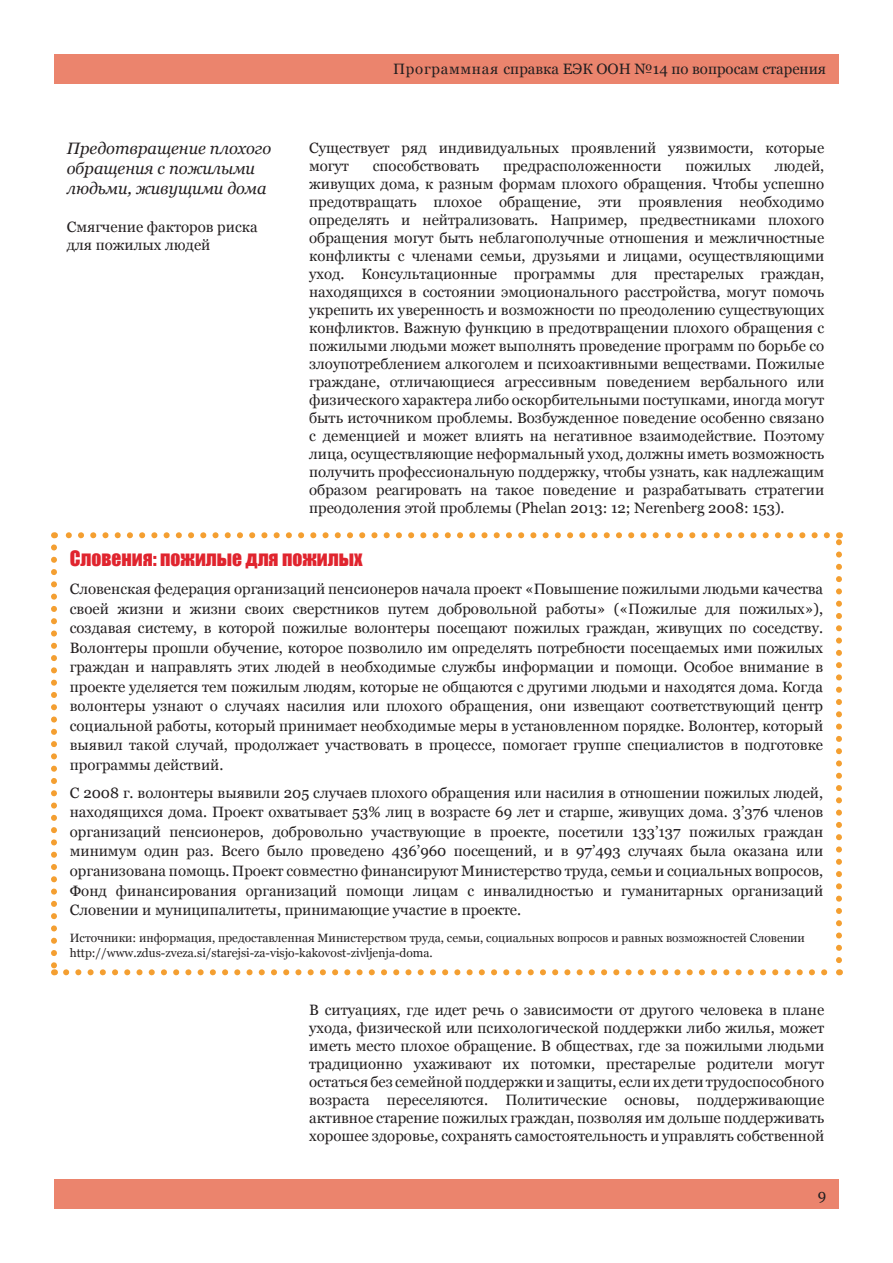
<style>
.page{position:relative;width:893px;height:1263px;background:#fff}
.page>*{position:absolute;margin:0;border:0;box-sizing:border-box;transform-origin:0 0}
.Red_title{font:19.5px "Impact";color:#e0242e}
.Georgia_11_italic{font:italic 16.5px/19.8px "Georgia";color:#231f20}
.Georgia_10_regular{font:15px/18px "Georgia";color:#231f20;text-align:justify}
.Georgia_11_italic-2{font:15px/18px "Georgia";color:#231f20}
.Georgia_10_regular-2{font:12px "Georgia";color:#231f20}
</style>
<div class="page">
<div style="left:54px;top:54px;width:785px;height:29px;background:#eb846d"></div>
<div style="left:54px;top:1180px;width:785px;height:29px;background:#eb846d"></div>
<svg style="left:66px;top:969px;width:762px;height:6px"></svg>
<svg style="left:51px;top:547px;width:6px;height:428px"></svg>
<svg style="left:836px;top:532px;width:6px;height:428px"></svg>
<svg style="left:54px;top:532px;width:773px;height:6px"></svg>
<p class="Georgia_10_regular" style="left:393px;top:60px;width:435px">Программная справка ЕЭК ООН №14 по вопросам старения</p>
<p class="Georgia_11_italic" style="left:67px;top:139px;width:206px">Предотвращение плохого обращения с пожилыми людьми, живущими дома</p>
<p class="Georgia_11_italic-2" style="left:67px;top:218px;width:192px">Смягчение факторов риска для пожилых людей</p>
<p class="Georgia_10_regular" style="left:309px;top:139px;width:517px">Существует ряд индивидуальных проявлений уязвимости, которые могут</p>
<p class="Georgia_10_regular" style="left:373px;top:157px;width:108px">способствовать</p>
<p class="Georgia_10_regular" style="left:503px;top:157px;width:160px">предрасположенности</p>
<p class="Georgia_10_regular" style="left:685px;top:157px;width:67px">пожилых</p>
<p class="Georgia_10_regular" style="left:309px;top:157px;width:517px;text-indent:466px">людей, живущих дома, к разным формам плохого обращения. Чтобы успешно предотвращать плохое обращение, эти проявления необходимо определять и нейтрализовать. Например, предвестниками плохого обращения могут быть неблагополучные отношения и межличностные конфликты с членами семьи, друзьями и лицами, осуществляющими уход. Консультационные программы для престарелых граждан, находящихся в состоянии эмоционального расстройства, могут помочь укрепить их уверенность и возможности по преодолению существующих конфликтов. Важную функцию в предотвращении плохого обращения с пожилыми людьми может выполнять проведение программ по борьбе со злоупотреблением алкоголем и психоактивными веществами. Пожилые граждане, отличающиеся агрессивным поведением вербального или физического характера либо оскорбительными поступками, иногда могут быть источником проблемы. Возбужденное поведение особенно связано с деменцией и может влиять на негативное взаимодействие. Поэтому лица, осуществляющие неформальный уход, должны иметь возможность получить профессиональную поддержку, чтобы узнать, как надлежащим образом реагировать на такое поведение и разрабатывать стратегии преодоления этой проблемы (Phelan 2013: 12; Nerenberg 2008: 153).</p>
<p class="Red_title" style="left:70px;top:544px;width:294px">Словения: пожилые для пожилых</p>
<p class="Georgia_10_regular" style="left:70px;top:580px;width:755px;line-height:19.5px">Словенская федерация организаций пенсионеров начала проект «Повышение пожилыми людьми качества своей жизни и жизни своих сверстников путем добровольной работы» («Пожилые для пожилых»), создавая систему, в которой пожилые волонтеры посещают пожилых граждан, живущих по соседству.<br>Волонтеры прошли обучение, которое позволило им определять потребности посещаемых ими пожилых граждан и направлять этих людей в необходимые службы информации и помощи. Особое внимание в проекте уделяется тем пожилым людям, которые не общаются с другими людьми и находятся дома. Когда волонтеры узнают о случаях насилия или плохого обращения, они извещают соответствующий центр социальной работы, который принимает необходимые меры в установленном порядке. Волонтер, который выявил такой случай, продолжает участвовать в процессе, помогает группе специалистов в подготовке программы действий.</p>
<p class="Georgia_10_regular" style="left:70px;top:783px;width:755px;line-height:19.5px">С 2008 г. волонтеры выявили 205 случаев плохого обращения или насилия в отношении пожилых людей, находящихся дома. Проект охватывает 53% лиц в возрасте 69 лет и старше, живущих дома. 3’376 членов организаций пенсионеров, добровольно участвующие в проекте, посетили 133’137 пожилых граждан минимум один раз. Всего было проведено 436’960 посещений, и в 97’493 случаях была оказана или организована помощь. Проект совместно финансируют Министерство труда, семьи и социальных вопросов, Фонд финансирования организаций помощи лицам с инвалидностью и гуманитарных организаций Словении и муниципалитеты, принимающие участие в проекте.</p>
<p class="Georgia_10_regular-2" style="left:70px;top:931px;width:737px">Источники: информация, предоставленная Министерством труда, семьи, социальных вопросов и равных возможностей Словении</p>
<p class="Georgia_10_regular-2" style="left:70px;top:945px;width:364px">http://www.zdus-zveza.si/starejsi-za-visjo-kakovost-zivljenja-doma.</p>
<p class="Georgia_10_regular" style="left:309px;top:1001px;width:517px">В ситуациях, где идет речь о зависимости от другого человека в плане ухода, физической или психологической поддержки либо жилья, может иметь место плохое обращение. В обществах, где за пожилыми людьми традиционно ухаживают их потомки, престарелые родители могут остаться без семейной поддержки и защиты, если их дети трудоспособного возраста переселяются. Политические основы, поддерживающие активное старение пожилых граждан, позволяя им дольше поддерживать хорошее здоровье, сохранять самостоятельность и управлять собственной</p>
<p class="Georgia_10_regular" style="left:818px;top:1186px;width:10px">9</p>
</div>
